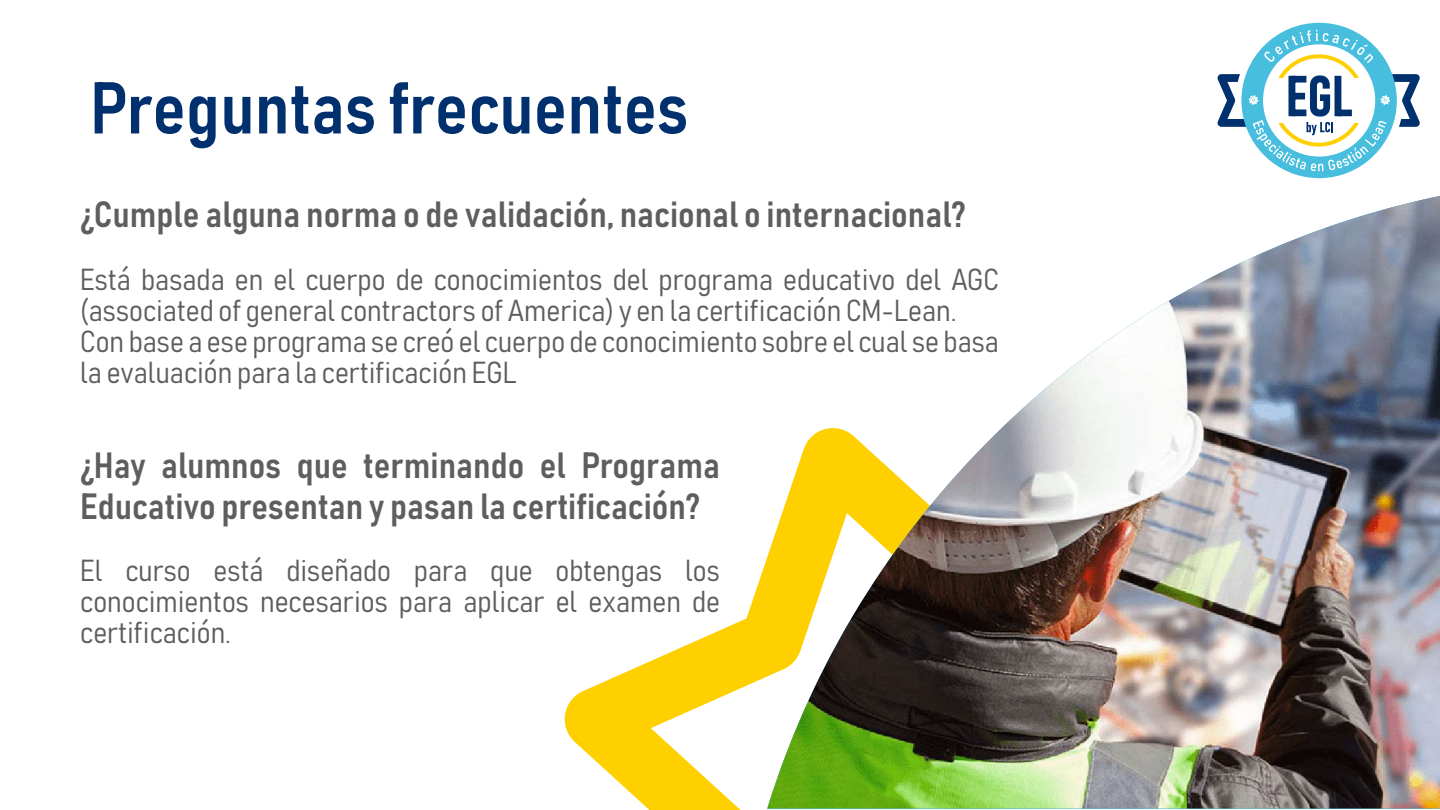
<style>
.page{position:relative;width:1440px;height:810px;background:#fff}
.page>*{position:absolute;margin:0;border:0;box-sizing:border-box;transform-origin:0 0}
.t1{font:72.15px "Bahnschrift";color:#00306d}
.t2{font:36px/41.2px "Bahnschrift";color:#5e5e5e}
.t3{font:30px/31.1px "Bahnschrift";color:#5e5e5e}
</style>
<div class="page">
<svg style="left:564px;top:626px;width:397px;height:184px;fill:#ffd000"></svg>
<svg style="left:728px;top:178px;width:712px;height:630px"></svg>
<img style="left:767px;top:196px;width:673px;height:612px">
<svg style="left:1217px;top:23px;width:203px;height:155px"></svg>
<h1 class="t1" style="left:90px;top:63px;width:600px">Preguntas frecuentes</h1>
<p class="t2" style="left:80px;top:193px;width:887px">¿Cumple alguna norma o de validación, nacional o internacional?</p>
<p class="t3" style="left:80px;top:263px;width:920px">Está basada en el cuerpo de conocimientos del programa educativo del AGC (associated of general contractors of America) y en la certificación CM-Lean.<br>Con base a ese programa se creó el cuerpo de conocimiento sobre el cual se basa la evaluación para la certificación EGL</p>
<p class="t2" style="left:80px;top:444px;width:641px">¿Hay alumnos que terminando el Programa<br>Educativo presentan y pasan la certificación?</p>
<p class="t3" style="left:80px;top:555px;width:641px;text-align:justify">El curso está diseñado para que obtengas los conocimientos necesarios para aplicar el examen de certificación.</p>
</div>
